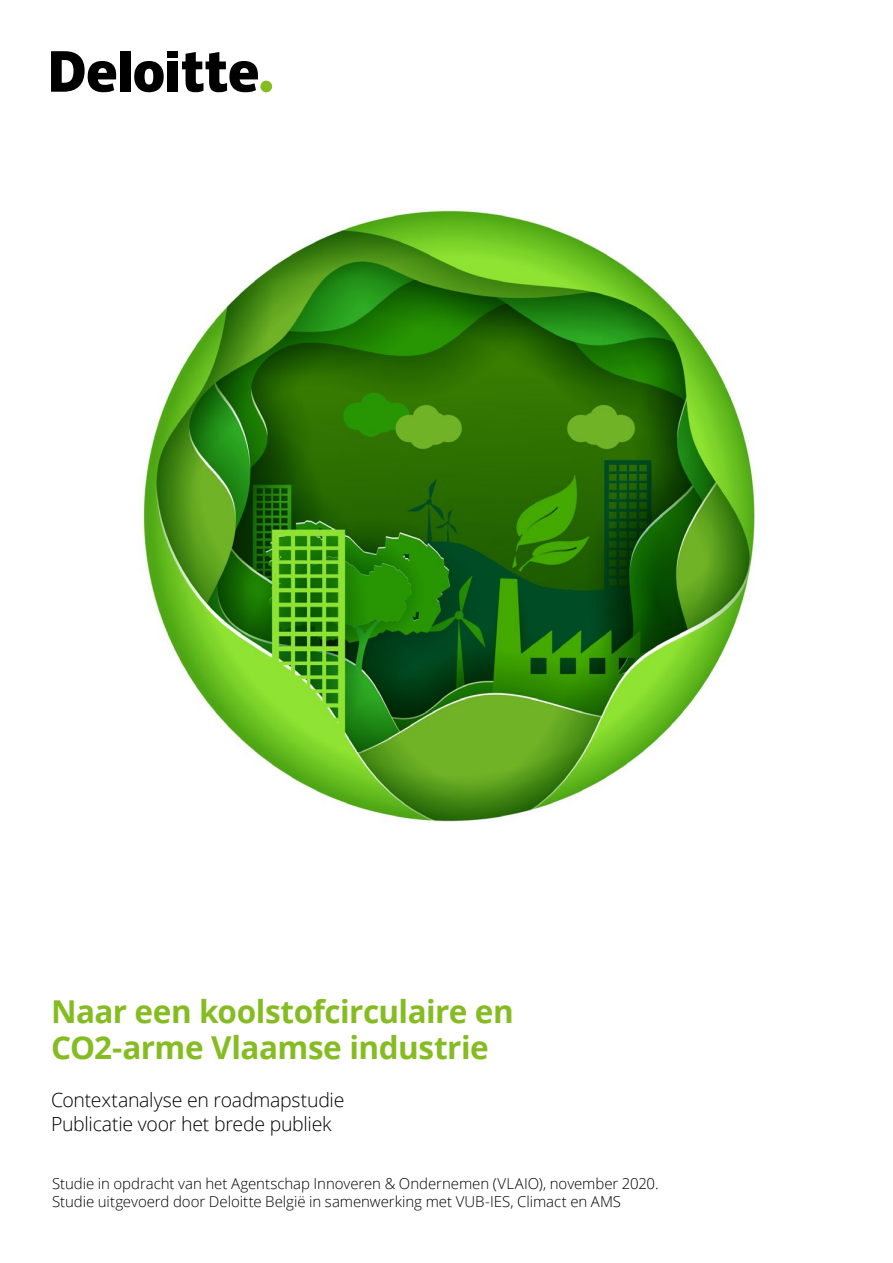
<style>
.page{position:relative;width:893px;height:1263px;background:#fff}
.page>*{position:absolute;margin:0;border:0;box-sizing:border-box;transform-origin:0 0}
.Vlaio_cover_titel{font:700 31.5px/36px "Open Sans";letter-spacing:-.02em;color:#85bc22}
.Vlaio_ondertitel{font:300 19.5px "Open Sans";letter-spacing:-.015em;color:#000}
.Vlaio_body{font:300 15px/18px "Open Sans";letter-spacing:-.005em;color:#000}
</style>
<div class="page">
<div style="left:260px;top:81px;width:12px;height:11px;background:#85bc22;border-radius:50%"></div>
<div style="left:120px;top:51px;width:10px;height:41px;background:#000"></div>
<svg style="left:134px;top:61px;width:30px;height:31px"></svg>
<div style="left:168px;top:61px;width:10px;height:31px;background:#000"></div>
<div style="left:168px;top:51px;width:10px;height:7px;background:#000"></div>
<svg style="left:182px;top:52px;width:76px;height:40px"></svg>
<svg style="left:51px;top:51px;width:65px;height:41px"></svg>
<img style="left:141px;top:210px;width:614px;height:612px">
<p class="Vlaio_cover_titel" style="left:51px;top:992px;width:464px">Naar een koolstofcirculaire en<br>CO2-arme Vlaamse industrie</p>
<p class="Vlaio_ondertitel" style="left:51px;top:1086px;width:295px">Contextanalyse en roadmapstudie</p>
<p class="Vlaio_ondertitel" style="left:51px;top:1110px;width:282px">Publicatie voor het brede publiek</p>
<p class="Vlaio_body" style="left:52px;top:1174px;width:608px">Studie in opdracht van het Agentschap Innoveren &amp; Ondernemen (VLAIO), november 2020.<br>Studie uitgevoerd door Deloitte België in samenwerking met VUB-IES, Climact en AMS</p>
</div>
